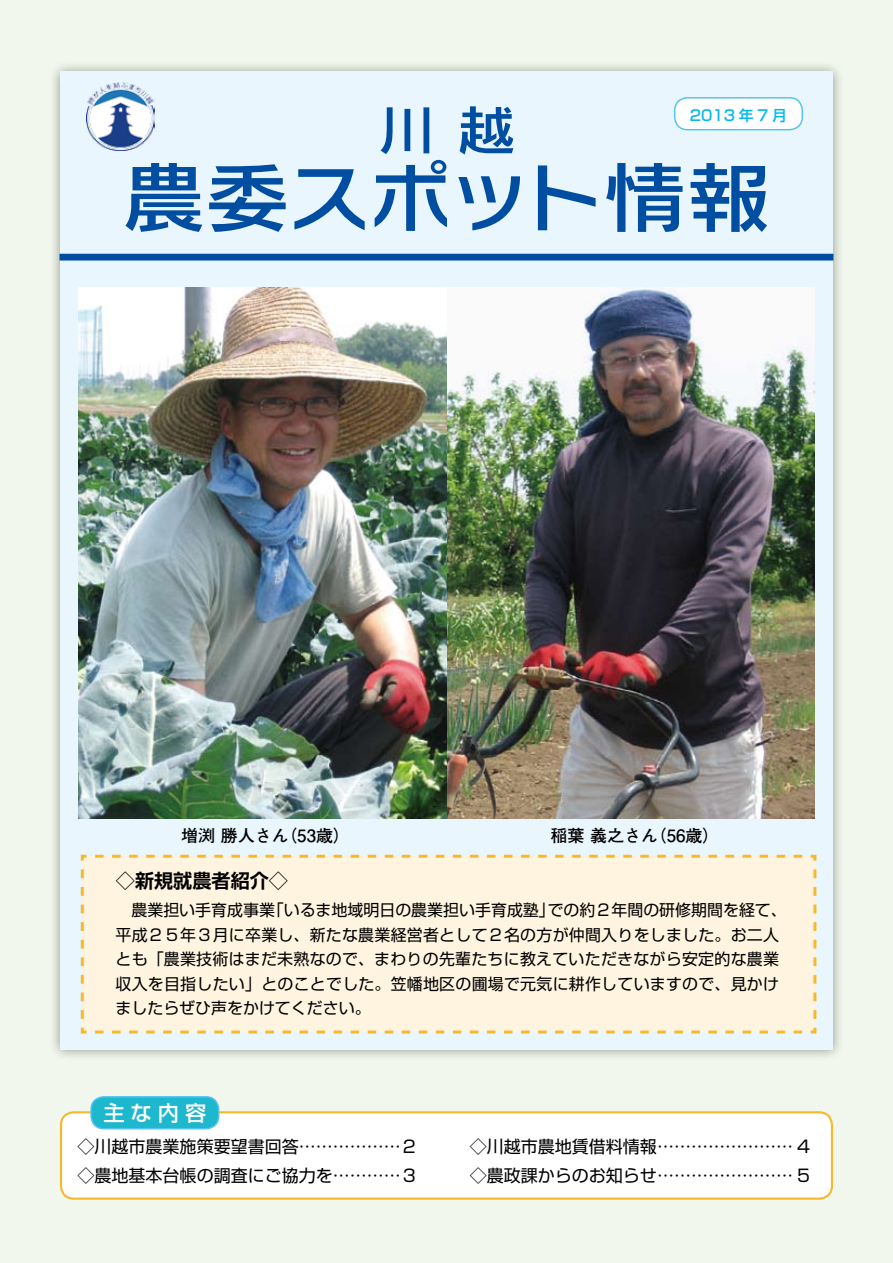
<style>
.page{position:relative;width:893px;height:1263px;background:#f1f7ec}
.page>*{position:absolute;margin:0;border:0;box-sizing:border-box;transform-origin:0 0}
.t1{font:76.5px "Rodin NTLG Pro DB";letter-spacing:-.04em;color:#004ea2;scale:1.11 1}
.t2{font:53.55px "Rodin NTLG Pro DB";color:#004ea2;scale:1.11 1}
.t3{font:500 21.3px "Shin Go Pro";color:#fff}
.t4{font:700 19.2px "Shin Go Pro De";color:#000}
.t5{font:16.95px/29.7px "Shin Go Pro";color:#000}
.t6{font:700 16.95px "Futo Go B101 Pro";color:#000}
.t7{font:15.9px/24.5px "Shin Go Pro";letter-spacing:.015em;color:#000}
.t8{font:500 14.85px "Shin Go Pro";color:#00b9ef}
</style>
<div class="page">
<div style="left:61px;top:1112px;width:771px;height:86px;background:#fff;border-radius:13px"></div>
<div style="left:60px;top:1111px;width:773px;height:89px;border:2px solid #f8b82c;border-radius:13px"></div>
<div style="left:48px;top:60px;width:796px;height:1001px;background:#000;opacity:.4"></div>
<div style="left:60px;top:72px;width:773px;height:978px;background:#eaf6fd"></div>
<div style="left:80px;top:854px;width:737px;height:180px;background:#fff4e0"></div>
<img style="left:86px;top:82px;width:68px;height:69px">
<div style="left:60px;top:254px;width:773px;height:7px;background:#004ea2"></div>
<div style="left:675px;top:98px;width:127px;height:32px;background:#fff;border-radius:13px"></div>
<div style="left:674px;top:97px;width:129px;height:33px;border:1px solid #54c3f1;border-radius:13px"></div>
<img style="left:79px;top:287px;width:735px;height:532px">
<div style="left:91px;top:1097px;width:128px;height:32px;background:#1eb8ce;border-radius:13px"></div>
<div style="left:90px;top:1096px;width:129px;height:33px;border:1px solid #54c3f1;border-radius:13px"></div>
<h2 class="t2" style="left:377px;top:95px;width:127px">川越</h2>
<h1 class="t1" style="left:122px;top:147px;width:587px">農委スポット情報</h1>
<p class="t8" style="left:690px;top:103px;width:99px">2013年 7 月</p>
<p class="t6" style="left:280px;top:822px;width:71px">（53歳）</p>
<p class="t6" style="left:181px;top:822px;width:109px">増渕勝人さん</p>
<p class="t4" style="left:116px;top:865px;width:174px">◇新規就農者紹介◇</p>
<p class="t6" style="left:650px;top:822px;width:71px">（56歳(</p>
<p class="t6" style="left:550px;top:822px;width:109px">稲葉義之さん</p>
<p class="t7" style="left:268px;top:896px;width:289px">「いるま地域明日の農業担い手育成塾」</p>
<p class="t7" style="left:548px;top:896px;width:241px">での約２年間の研修期間を経て、</p>
<p class="t7" style="left:116px;top:896px;width:665px">　農業担い手育成事業<br>平成２５年３月に卒業し、新たな農業経営者として２名の方が仲間入りをしました。お二人とも「農業技術はまだ未熟なので、まわりの先輩たちに教えていただきながら安定的な農業収入を目指したい」とのことでした。笠幡地区の圃場で元気に耕作していますので、見かけましたらぜひ声をかけてください。</p>
<h3 class="t3" style="left:103px;top:1095px;width:104px">主な内容</h3>
<p class="t5" style="left:78px;top:1129px;width:342px">◇川越市農業施策要望書回答..................２◇農地基本台帳の調査にご協力を............３</p>
<p class="t5" style="left:470px;top:1129px;width:342px">◇川越市農地賃借料情報........................ 4 ◇農政課からのお知らせ........................ 5</p>
</div>
